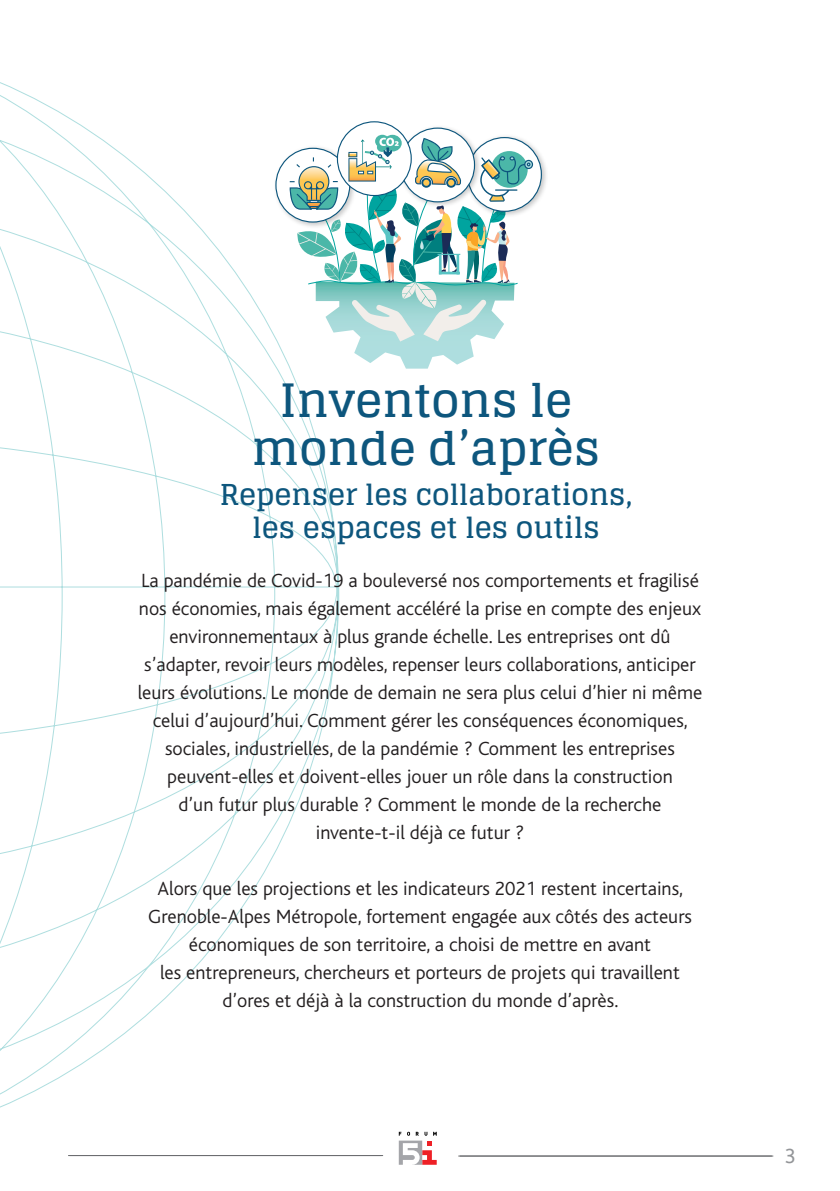
<style>
.page{position:relative;width:840px;height:1191px;background:#fff}
.page>*{position:absolute;margin:0;border:0;box-sizing:border-box;transform-origin:0 0}
.t1{font:700 46px/47.6px "Glegoo";color:#0d567d;text-align:center}
.t2{font:700 28.8px/32.8px "Glegoo";color:#0d567d;text-align:center}
.INTRO{font:300 20px/28px "Bliss";color:#231f20;text-align:center}
.t3{font:20px "A Bee Zee";color:#939598}
</style>
<div class="page">
<svg style="left:398px;top:1131px;width:38px;height:33px"></svg>
<hr style="left:68px;top:1155px;width:313px;height:1px;background:#6c6d70">
<hr style="left:458px;top:1155px;width:313px;height:1px;background:#6c6d70">
<hr style="left:69px;top:1155px;width:314px;height:1px;background:#6c6d70">
<hr style="left:459px;top:1155px;width:313px;height:1px;background:#6c6d70">
<svg style="left:0;top:82px;width:339px;height:1026px"></svg>
<img style="left:541px;top:157px;width:5px;height:38px">
<svg style="left:275px;top:121px;width:266px;height:248px"></svg>
<p class="t1" style="left:252px;top:377px;width:349px">Inventons le monde d’après</p>
<p class="t2" style="left:220px;top:479px;width:414px">Repenser les collaborations, les espaces et les outils</p>
<p class="INTRO" style="left:138px;top:566px;width:565px">La pandémie de Covid-19 a bouleversé nos comportements et fragilisé nos économies, mais également accéléré la prise en compte des enjeux environnementaux à plus grande échelle. Les entreprises ont dû s’adapter, revoir leurs modèles, repenser leurs collaborations, anticiper leurs évolutions. Le monde de demain ne sera plus celui d’hier ni même celui d’aujourd’hui. Comment gérer les conséquences économiques, sociales, industrielles, de la pandémie ? Comment les entreprises peuvent-elles et doivent-elles jouer un rôle dans la construction<br>d’un futur plus durable ? Comment le monde de la recherche invente-t-il déjà ce futur ?</p>
<p class="INTRO" style="left:148px;top:874px;width:545px">Alors que les projections et les indicateurs 2021 restent incertains, Grenoble-Alpes Métropole, fortement engagée aux côtés des acteurs économiques de son territoire, a choisi de mettre en avant<br>les entrepreneurs, chercheurs et porteurs de projets qui travaillent d’ores et déjà à la construction du monde d’après.</p>
<p class="t3" style="left:784px;top:1144px;width:13px">3</p>
</div>
